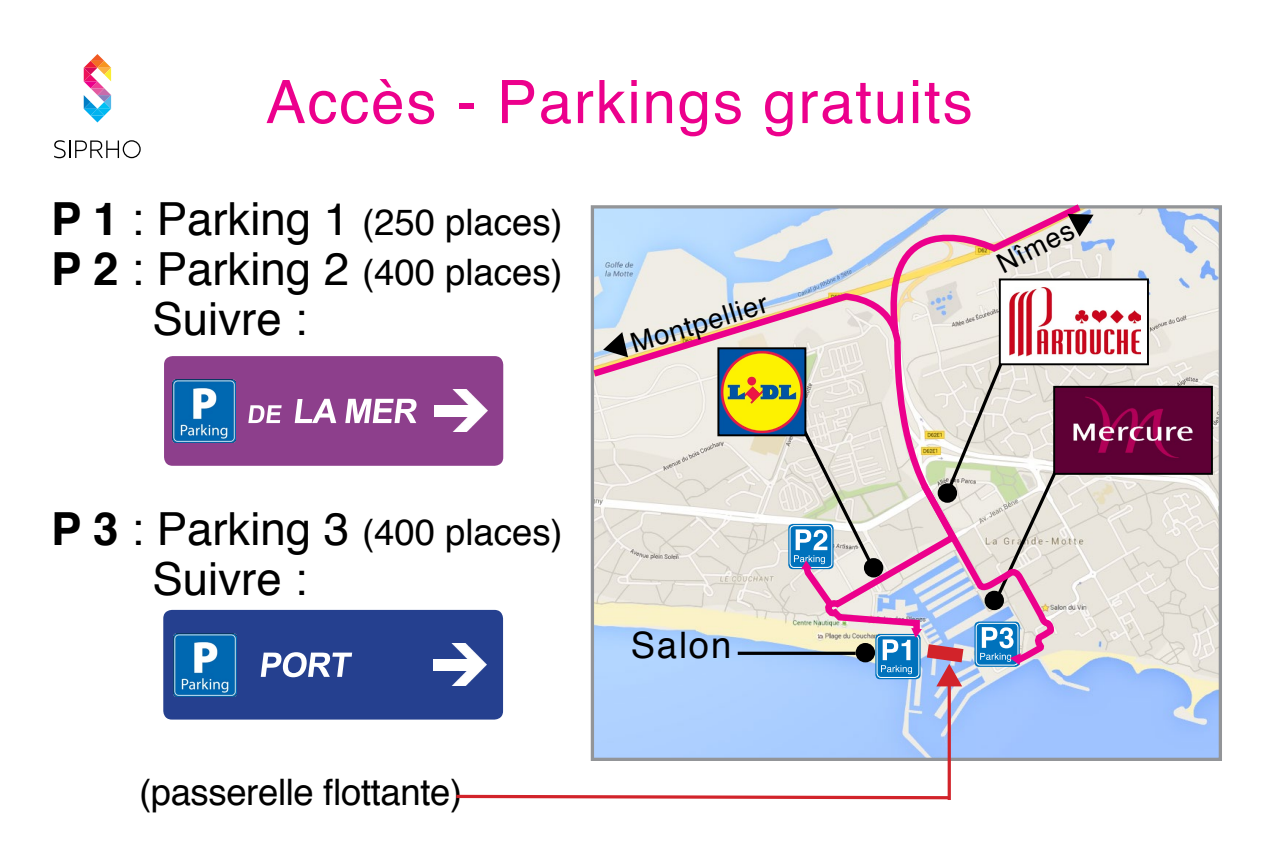
<style>
.page{position:relative;width:1276px;height:851px;background:#fff}
.page>*{position:absolute;margin:0;border:0;box-sizing:border-box;transform-origin:0 0}
.t1{font:60px "Helvetica";letter-spacing:.03em;color:#ec008c}
.t2{font:45.6px "Helvetica";color:#000}
.t3{font:36.45px/50.1px "Helvetica";color:#000}
.t4{font:27.3px "Helvetica";color:#000}
.s1{font-size:30px;color:#fff}
.s2{font-weight:700;font-size:45.6px}
.s3{font-size:45.6px}
</style>
<div class="page">
<div style="left:162px;top:354px;width:343px;height:113px;background:#8d3f8c;border-radius:10px"></div>
<div style="left:160px;top:352px;width:347px;height:117px;border:4px solid #fff;border-radius:10px"></div>
<img style="left:172px;top:379px;width:63px;height:63px">
<svg style="left:248px;top:399px;width:169px;height:24px"></svg>
<img style="left:438px;top:390px;width:50px;height:42px">
<div style="left:434px;top:405px;width:47px;height:11px;background:#fff"></div>
<div style="left:161px;top:608px;width:344px;height:113px;background:#25408f;border-radius:10px"></div>
<div style="left:160px;top:606px;width:347px;height:117px;border:4px solid #fff;border-radius:10px"></div>
<img style="left:173px;top:633px;width:64px;height:63px">
<svg style="left:261px;top:652px;width:91px;height:25px"></svg>
<img style="left:436px;top:643px;width:50px;height:42px">
<div style="left:433px;top:659px;width:46px;height:11px;background:#fff"></div>
<img style="left:595px;top:209px;width:623px;height:547px">
<div style="left:591px;top:205px;width:631px;height:555px;border:3px solid #939598"></div>
<svg style="left:456px;top:794px;width:495px;height:6px"></svg>
<svg style="left:947px;top:686px;width:4px;height:113px"></svg>
<div style="left:999px;top:279px;width:149px;height:85px;background:#fff"></div>
<img style="left:1093px;top:310px;width:48px;height:45px">
<div style="left:999px;top:278px;width:150px;height:87px;border:2px solid #000"></div>
<img style="left:1093px;top:389px;width:117px;height:82px">
<div style="left:1053px;top:386px;width:160px;height:88px;border:2px solid #000"></div>
<svg style="left:590px;top:296px;width:200px;height:201px;background:#dcd2c0"></svg>
<svg style="left:603px;top:332px;width:25px;height:25px"></svg>
<svg style="left:788px;top:524px;width:45px;height:45px"></svg>
<svg style="left:790px;top:204px;width:303px;height:482px;background:#d2c5cc"></svg>
<hr style="left:738px;top:651px;width:117px;height:3px;background:#000">
<div style="left:858px;top:645px;width:14px;height:14px;background:#000;border-radius:50%"></div>
<div style="left:855px;top:643px;width:20px;height:19px;border:5px solid #000;border-radius:50%"></div>
<svg style="left:84px;top:54px;width:27px;height:68px"></svg>
<svg style="left:54px;top:140px;width:87px;height:18px"></svg>
<h1 class="t1" style="left:266px;top:56px;width:728px">Accès - Parkings gratuits <span class="s1">.</span></h1>
<p class="t3" style="left:51px;top:198px;width:513px"><span class="s2">P 1</span> <span class="s3">: Parking 1</span> (250 places)<br><span class="s2">P 2</span> <span class="s3">: Parking 2</span> (400 places)</p>
<p class="t2" style="left:152px;top:284px;width:156px">Suivre :</p>
<p class="t3" style="left:51px;top:508px;width:513px"><span class="s2">P 3</span> <span class="s3">: Parking 3</span> (400 places)</p>
<p class="t2" style="left:152px;top:543px;width:156px">Suivre :</p>
<p class="t3" style="left:139px;top:768px;width:325px">(passerelle flottante)</p>
<p class="t4" style="left:625px;top:324px;width:143px;rotate:-17deg">Montpellier</p>
<p class="t3" style="left:631px;top:621px;width:102px">Salon</p>
<p class="t4" style="left:989px;top:246px;width:84px;rotate:-27deg">Nîmes</p>
</div>
